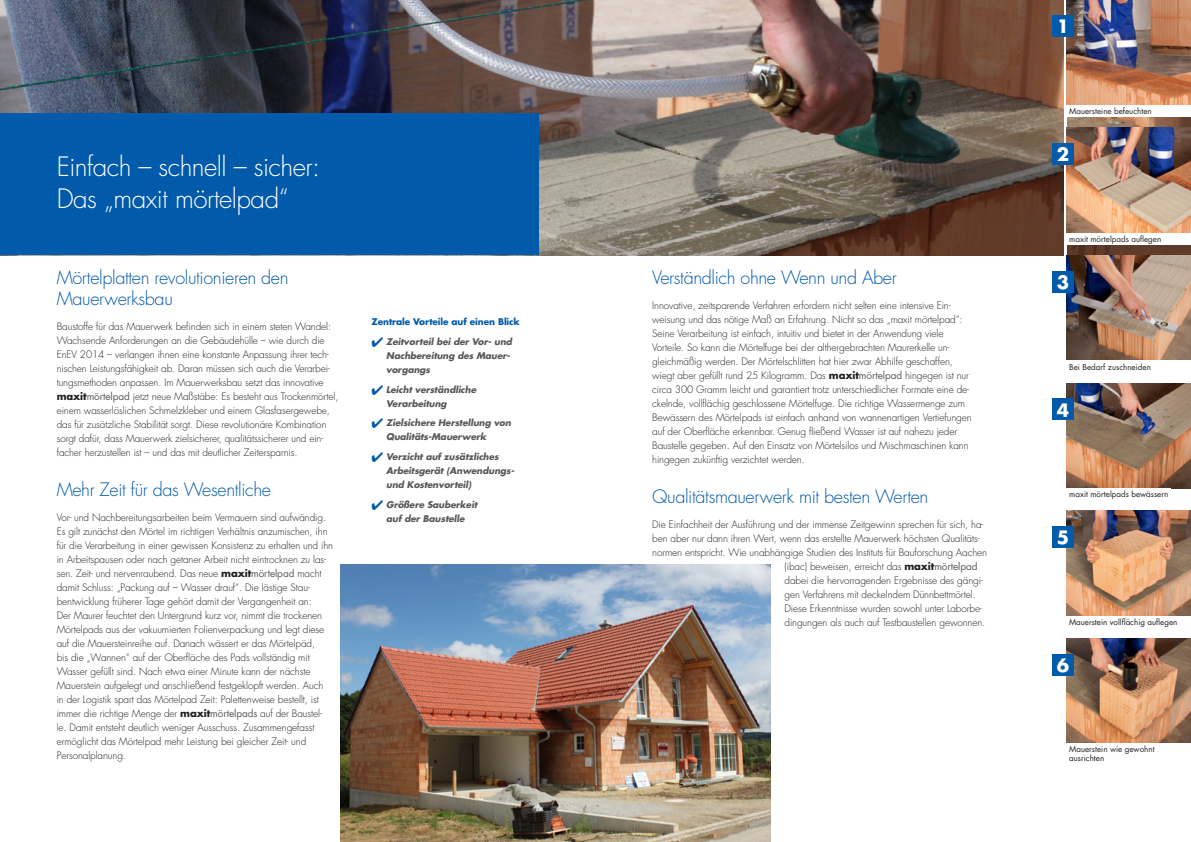
<style>
.page{position:relative;width:1191px;height:842px;background:#fff}
.page>*{position:absolute;margin:0;border:0;box-sizing:border-box;transform-origin:0 0}
.t1{font:300 26px/32px "Futura";letter-spacing:-.02em;color:#fff}
.t2{font:300 18px/21px "Futura";letter-spacing:-.02em;color:#015aaa}
.t3{font:700 18px "Futura";color:#fff}
.t4{font:300 10px/14px "Futura";letter-spacing:-.01em;color:#231f20}
.t5{font:italic 700 9px/14px "Futura";letter-spacing:-.01em;color:#57585a}
.t6{font:700 9px "Futura";letter-spacing:-.01em;color:#015aaa}
.t7{font:8px/9.6px "Futura";color:#231f20}
.s1{font-weight:700}
.s2{font-weight:400;color:#57585a}
.s3{color:#015aaa}
</style>
<div class="page">
<img style="left:0;top:0;width:1191px;height:255px">
<hr style="left:1063px;top:0;width:3px;height:256px;background:#fff">
<div style="left:0;top:113px;width:539px;height:142px;background:#015aaa"></div>
<img style="left:1066px;top:0;width:125px;height:105px">
<div style="left:1052px;top:16px;width:21px;height:21px;background:#015aaa"></div>
<img style="left:1066px;top:128px;width:125px;height:105px">
<img style="left:1066px;top:255px;width:125px;height:105px">
<img style="left:1066px;top:383px;width:125px;height:105px">
<img style="left:1066px;top:511px;width:125px;height:105px">
<img style="left:1066px;top:639px;width:125px;height:104px">
<div style="left:1066px;top:105px;width:125px;height:12px;background:#fff"></div>
<div style="left:1066px;top:233px;width:125px;height:12px;background:#fff"></div>
<div style="left:1052px;top:143px;width:21px;height:22px;background:#015aaa"></div>
<div style="left:1052px;top:271px;width:21px;height:21px;background:#015aaa"></div>
<div style="left:1052px;top:399px;width:21px;height:21px;background:#015aaa"></div>
<div style="left:1052px;top:526px;width:21px;height:22px;background:#015aaa"></div>
<div style="left:1052px;top:654px;width:21px;height:21px;background:#015aaa"></div>
<img style="left:340px;top:564px;width:430px;height:278px">
<h1 class="t1" style="left:57px;top:151px;width:265px">Einfach – schnell – sicher:<br>Das „maxit mörtelpad“</h1>
<h2 class="t2" style="left:57px;top:267px;width:233px">Mörtelplatten revolutionieren den<br>Mauerwerksbau</h2>
<p class="t4" style="left:57px;top:320px;width:283px">Baustoffe für das Mauerwerk befinden sich in einem steten Wandel:<br>Wachsende Anforderungen an die Gebäudehülle – wie durch die EnEV 2014 – verlangen ihnen eine konstante Anpassung ihrer tech&shy;nischen Leistungsfähigkeit ab. Daran müssen sich auch die Verarbei&shy;tungsmethoden anpassen. Im Mauerwerksbau setzt das innovative <span class="s1">maxit</span><span class="s2">mörtelpad</span> jetzt neue Maßstäbe: Es besteht aus Trockenmörtel, einem wasserlöslichen Schmelzkleber und einem Glasfasergewebe, das für zusätzliche Stabilität sorgt. Diese revolutionäre Kombination sorgt dafür, dass Mauerwerk zielsicherer, qualitätssicherer und ein&shy;facher herzustellen ist – und das mit deutlicher Zeitersparnis.</p>
<h2 class="t2" style="left:57px;top:479px;width:216px">Mehr Zeit für das Wesentliche</h2>
<p class="t4" style="left:57px;top:510px;width:278px">Vor- und Nachbereitungsarbeiten beim Vermauern sind aufwändig.<br>Es gilt zunächst den Mörtel im richtigen Verhältnis anzumischen, ihn für die Verarbeitung in einer gewissen Konsistenz zu erhalten und ihn in Arbeitspausen oder nach getaner Arbeit nicht eintrocknen zu las&shy;sen. Zeit- und nervenraubend. Das neue <span class="s1">maxit</span><span class="s2">mörtelpad</span> macht damit Schluss: „Packung auf – Wasser drauf“. Die lästige Stau&shy;bentwicklung früherer Tage gehört damit der Vergangenheit an:<br>Der Maurer feuchtet den Untergrund kurz vor, nimmt die trockenen Mörtelpads aus der vakuumierten Folienverpackung und legt diese auf die Mauersteinreihe auf. Danach wässert er das Mörtelpäd,<br>bis die „Wannen“ auf der Oberfläche des Pads vollständig mit Wasser gefüllt sind. Nach etwa einer Minute kann der nächste Mauerstein aufgelegt und anschließend festgeklopft werden. Auch<br>in der Logistik spart das Mörtelpad Zeit: Palettenweise bestellt, ist immer die richtige Menge der <span class="s1">maxit</span><span class="s2">mörtelpads</span> auf der Baustel&shy;le. Damit entsteht deutlich weniger Ausschuss. Zusammengefasst ermöglicht das Mörtelpad mehr Leistung bei gleicher Zeit- und Personalplanung.</p>
<p class="t6" style="left:371px;top:316px;width:150px">Zentrale Vorteile auf einen Blick</p>
<p class="t5" style="left:386px;top:334px;width:127px;text-indent:-15px"><span class="s3">✔</span> Zeitvorteil bei der Vor- und<br>Nachbereitung des Mauer&shy;vorgangs</p>
<p class="t5" style="left:386px;top:382px;width:92px;text-indent:-15px"><span class="s3">✔</span> Leicht verständliche<br>Verarbeitung</p>
<p class="t5" style="left:386px;top:416px;width:126px;text-indent:-15px"><span class="s3">✔</span> Zielsichere Herstellung von<br>Qualitäts-Mauerwerk</p>
<p class="t5" style="left:386px;top:449px;width:129px;text-indent:-15px"><span class="s3">✔</span> Verzicht auf zusätzliches<br>Arbeitsgerät (Anwendungs&shy;und Kostenvorteil)</p>
<p class="t5" style="left:371px;top:497px;width:107px;text-align:center"><span class="s3">✔</span> Größere Sauberkeit auf der Baustelle</p>
<h2 class="t2" style="left:652px;top:267px;width:246px">Verständlich ohne Wenn und Aber</h2>
<p class="t4" style="left:652px;top:299px;width:321px">Innovative, zeitsparende Verfahren erfordern nicht selten eine intensive Ein&shy;weisung und das nötige Maß an Erfahrung. Nicht so das „maxit mörtelpad“:<br>Seine Verarbeitung ist einfach, intuitiv und bietet in der Anwendung viele Vorteile. So kann die Mörtelfuge bei der althergebrachten Maurerkelle un&shy;gleichmäßig werden. Der Mörtelschlitten hat hier zwar Abhilfe geschaffen, wiegt aber gefüllt rund 25 Kilogramm. Das <span class="s1">maxit</span><span class="s2">mörtelpad</span> hingegen ist nur circa 300 Gramm leicht und garantiert trotz unterschiedlicher Formate eine de&shy;ckelnde, vollflächig geschlossene Mörtelfuge. Die richtige Wassermenge zum Bewässern des Mörtelpads ist einfach anhand von wannenartigen Vertiefungen auf der Oberfläche erkennbar. Genug fließend Wasser ist auf nahezu jeder Baustelle gegeben. Auf den Einsatz von Mörtelsilos und Mischmaschinen kann hingegen zukünftig verzichtet werden.</p>
<h2 class="t2" style="left:652px;top:486px;width:278px">Qualitätsmauerwerk mit besten Werten</h2>
<p class="t4" style="left:652px;top:517px;width:333px">Die Einfachheit der Ausführung und der immense Zeitgewinn sprechen für sich, ha-</p>
<p class="t4" style="left:652px;top:531px;width:329px">ben aber nur dann ihren Wert, wenn das erstellte Mauerwerk höchsten Qualitäts-</p>
<p class="t4" style="left:652px;top:545px;width:336px">normen entspricht. Wie unabhängige Studien des Instituts für Bauforschung Aachen</p>
<p class="t4" style="left:784px;top:559px;width:194px">(ibac) beweisen, erreicht das <span class="s1">maxit</span><span class="s2">mörtelpad</span></p>
<p class="t4" style="left:784px;top:573px;width:200px">dabei die hervorragenden Ergebnisse des gängi-</p>
<p class="t4" style="left:784px;top:587px;width:193px">gen Verfahrens mit deckelndem Dünnbettmörtel.</p>
<p class="t4" style="left:784px;top:601px;width:199px">Diese Erkenntnisse wurden sowohl unter Laborbe-</p>
<p class="t4" style="left:784px;top:615px;width:202px">dingungen als auch auf Testbaustellen gewonnen.</p>
<h2 class="t3" style="left:1056px;top:14px;width:14px">1</h2>
<p class="t7" style="left:1069px;top:106px;width:84px">Mauersteine befeuchten</p>
<h2 class="t3" style="left:1056px;top:142px;width:14px">2</h2>
<p class="t7" style="left:1069px;top:234px;width:93px">maxit mörtelpads auflegen</p>
<h2 class="t3" style="left:1056px;top:270px;width:14px">3</h2>
<p class="t7" style="left:1069px;top:362px;width:83px">Bei Bedarf zuschneiden</p>
<h2 class="t3" style="left:1056px;top:397px;width:14px">4</h2>
<p class="t7" style="left:1069px;top:489px;width:101px">maxit mörtelpads bewässern</p>
<h2 class="t3" style="left:1056px;top:525px;width:14px">5</h2>
<p class="t7" style="left:1069px;top:617px;width:110px">Mauerstein vollflächig auflegen</p>
<h2 class="t3" style="left:1056px;top:653px;width:14px">6</h2>
<p class="t7" style="left:1069px;top:744px;width:87px">Mauerstein wie gewohnt ausrichten</p>
</div>
